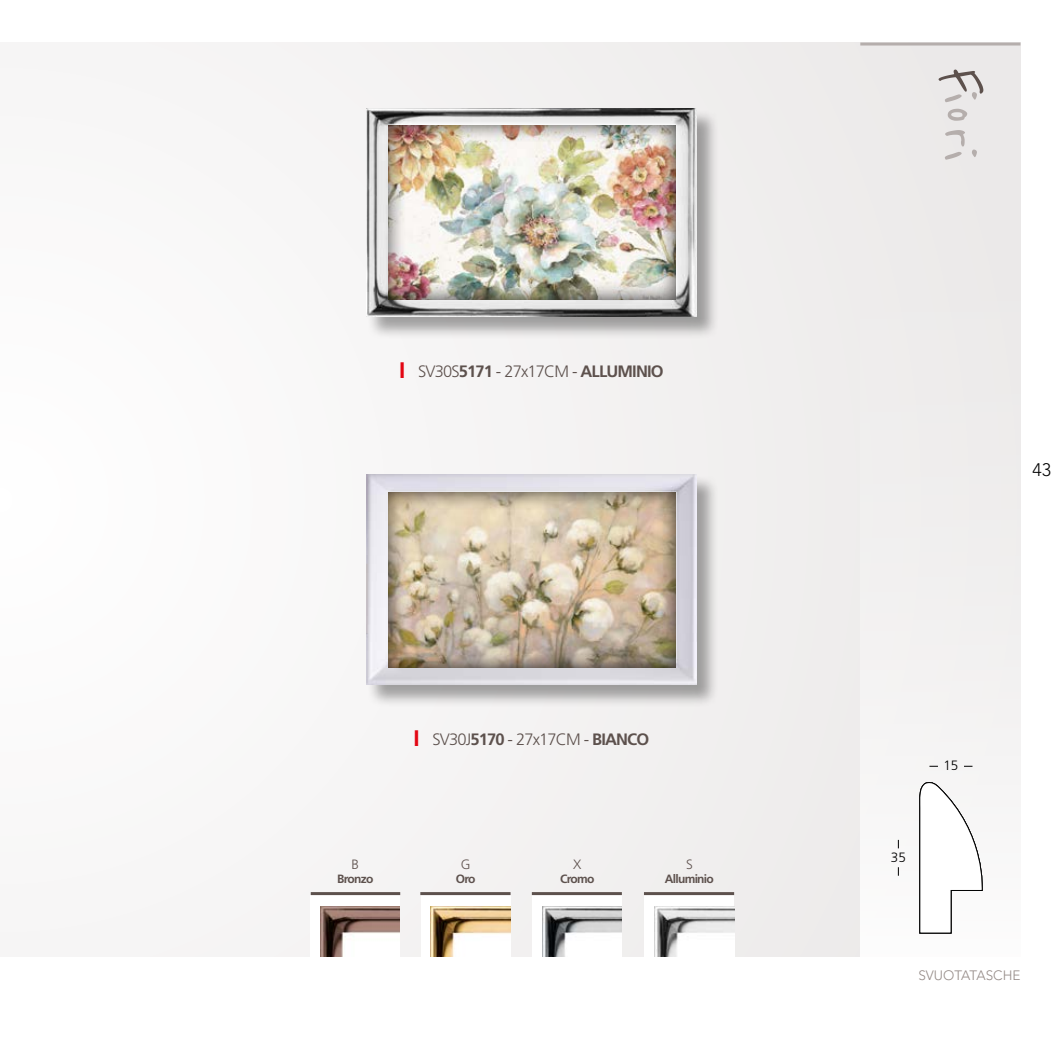
<style>
.page{position:relative;width:1063px;height:1063px;background:#fff}
.page>*{position:absolute;margin:0;border:0;box-sizing:border-box;transform-origin:0 0}
.t1{font:76.5px "Reenie Beanie";color:#b5aeac}
.t2{font:300 18px "Avenir LT Std";color:#000}
.t3{font:300 16.5px "Frutiger LT Std";letter-spacing:-.05em;color:#5d514d}
.t4{font:300 13.5px "Avenir LT Std";color:#958b87}
.t5{font:300 13.5px "Frutiger LT Std";color:#000}
.t6{font:300 13.5px "Frutiger LT Std";color:#5d514d}
.t7{font:700 12px "Frutiger LT Std";letter-spacing:-.06em;color:#5d514d}
.s1{font-weight:700;font-size:22.5px;color:#e30613}
.s2{font-weight:700}
.s3{color:#5d514d}
</style>
<div class="page">
<div style="left:0;top:43px;width:1020px;height:914px;background:#f6f5f5"></div>
<div style="left:860px;top:43px;width:160px;height:914px;background:#efeeed"></div>
<hr style="left:860px;top:43px;width:160px;height:3px;background:#b5aeac">
<svg style="left:919px;top:782px;width:68px;height:151px"></svg>
<div style="left:935px;top:830px;width:28px;height:55px;background:#fff"></div>
<div style="left:367px;top:475px;width:353px;height:232px;background:#000;opacity:.35"></div>
<img style="left:366px;top:474px;width:330px;height:210px">
<div style="left:386px;top:492px;width:290px;height:177px;background:#000;opacity:.8"></div>
<div style="left:367px;top:109px;width:353px;height:230px;background:#000;opacity:.35"></div>
<img style="left:366px;top:109px;width:330px;height:208px">
<div style="left:386px;top:124px;width:290px;height:177px;background:#000;opacity:.8"></div>
<div style="left:533px;top:892px;width:89px;height:65px;background:#fff"></div>
<img style="left:542px;top:906px;width:80px;height:51px">
<div style="left:421px;top:892px;width:89px;height:65px;background:#fff"></div>
<img style="left:431px;top:906px;width:79px;height:51px">
<div style="left:311px;top:892px;width:89px;height:65px;background:#fff"></div>
<img style="left:320px;top:906px;width:80px;height:51px">
<div style="left:645px;top:892px;width:89px;height:65px;background:#fff"></div>
<img style="left:654px;top:906px;width:80px;height:51px">
<hr style="left:532px;top:892px;width:90px;height:3px;background:#5d514d">
<hr style="left:420px;top:892px;width:91px;height:3px;background:#5d514d">
<hr style="left:311px;top:892px;width:89px;height:3px;background:#5d514d">
<hr style="left:644px;top:892px;width:90px;height:3px;background:#5d514d">
<p class="t3" style="left:399px;top:362px;width:266px"><span class="s1">I</span> SV30S<span class="s2">5171</span> - 27x17CM - <span class="s2">ALLUMINIO</span></p>
<p class="t3" style="left:414px;top:729px;width:237px"><span class="s1">I</span> SV30J<span class="s2">5170</span> - 27x17CM - <span class="s2">BIANCO</span></p>
<p class="t6" style="left:352px;top:856px;width:9px">B</p>
<p class="t7" style="left:337px;top:872px;width:38px">Bronzo</p>
<p class="t6" style="left:461px;top:856px;width:11px">G</p>
<p class="t7" style="left:456px;top:872px;width:21px">Oro</p>
<p class="t6" style="left:573px;top:856px;width:10px">X</p>
<p class="t7" style="left:560px;top:872px;width:36px">Cromo</p>
<p class="t6" style="left:686px;top:856px;width:8px">S</p>
<p class="t7" style="left:665px;top:872px;width:50px">Alluminio</p>
<h1 class="t1" style="left:1003px;top:66px;width:97px;rotate:90deg"><span class="s3">F</span>iori</h1>
<p class="t2" style="left:1032px;top:459px;width:20px">43</p>
<p class="t5" style="left:891px;top:849px;width:17px">35</p>
<p class="t5" style="left:943px;top:758px;width:17px">15</p>
<p class="t4" style="left:918px;top:967px;width:104px">SVUOTATASCHE</p>
</div>
